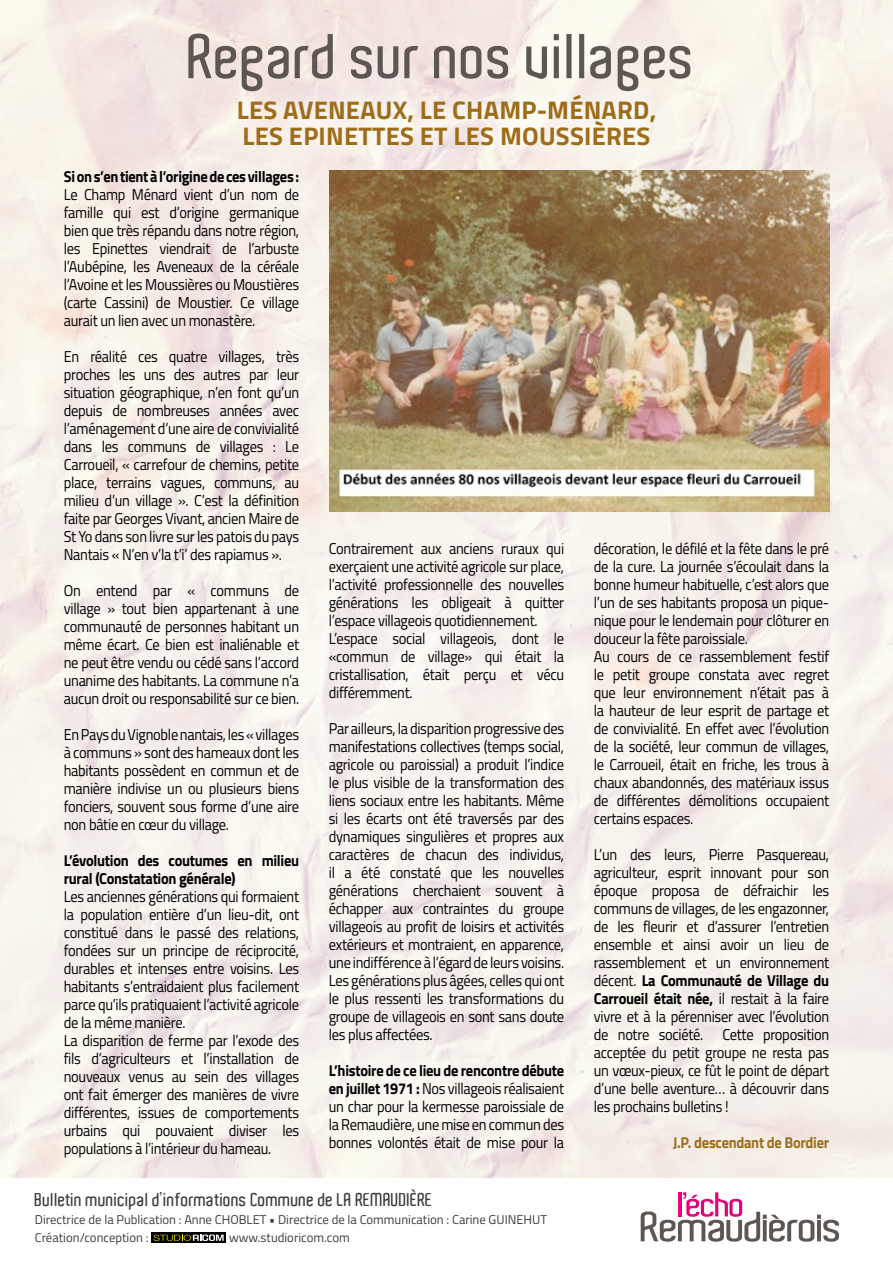
<style>
.page{position:relative;width:893px;height:1263px;background:#fff}
.page>*{position:absolute;margin:0;border:0;box-sizing:border-box;transform-origin:0 0}
.t1{font:600 60.9px "Aldo";color:#5d5754}
.t2{font:700 25.5px/25.5px "Titillium";letter-spacing:.01em;color:#9e6d1a}
.t3{font:600 18px "Aldo";color:#3c3c3b}
.t4{font:15.75px/18px "Titillium";letter-spacing:-.02em;color:#000;text-align:justify;scale:.92 1}
.t5{font:700 15.75px/18px "Titillium";letter-spacing:-.02em;color:#000;scale:.92 1}
.t6{font:700 15.75px "Titillium";letter-spacing:-.02em;color:#9e6d1a;scale:.92 1}
.t7{font:12.75px/18px "Titillium";color:#3c3c3b}
.s1{font-weight:700}
</style>
<div class="page">
<img style="left:0;top:0;width:893px;height:1178px">
<svg style="left:220px;top:77px;width:452px;height:87px;fill:#f8f0ea"></svg>
<div style="left:151px;top:1232px;width:75px;height:11px;background:#000"></div>
<svg style="left:154px;top:1234px;width:70px;height:7px"></svg>
<svg style="left:641px;top:1192px;width:198px;height:50px"></svg>
<img style="left:330px;top:170px;width:499px;height:341px">
<h1 class="t1" style="left:188px;top:22px;width:509px">Regard sur nos villages</h1>
<h2 class="t2" style="left:237px;top:96px;width:421px">LES AVENEAUX, LE CHAMP-MÉNARD,<br>LES EPINETTES ET LES MOUSSIÈRES</h2>
<p class="t5" style="left:64px;top:167px;width:257px">Si on s’en tient à l’origine de ces villages:</p>
<p class="t4" style="left:64px;top:185px;width:257px">Le Champ Ménard vient d’un nom de famille qui est d’origine germanique bien que très répandu dans notre région, les Epinettes viendrait de l’arbuste l’Aubépine, les Aveneaux de la céréale l’Avoine et les Moussières ou Moustières (carte Cassini) de Moustier. Ce village aurait un lien avec un monastère.</p>
<p class="t4" style="left:64px;top:347px;width:257px">En réalité ces quatre villages, très proches les uns des autres par leur situation géographique, n’en font qu’un depuis de nombreuses années avec l’aménagement d’une aire de convivialité dans les communs de villages : Le Carroueil, « carrefour de chemins, petite place, terrains vagues, communs, au milieu d’un village ». C’est la définition faite par Georges Vivant, ancien Maire de St Yo dans son livre sur les patois du pays Nantais « N’en v’la t’i’ des rapiamus ».</p>
<p class="t4" style="left:64px;top:581px;width:257px">On entend par « communs de village » tout bien appartenant à une communauté de personnes habitant un même écart. Ce bien est inaliénable et ne peut être vendu ou cédé sans l’accord unanime des habitants. La commune n’a aucun droit ou responsabilité sur ce bien.</p>
<p class="t4" style="left:64px;top:725px;width:257px">En Pays du Vignoble nantais, les « villages à communs » sont des hameaux dont les habitants possèdent en commun et de manière indivise un ou plusieurs biens fonciers, souvent sous forme d’une aire non bâtie en cœur du village.</p>
<p class="t5" style="left:64px;top:851px;width:257px">L’évolution des coutumes en milieu rural (Constatation générale)</p>
<p class="t4" style="left:64px;top:887px;width:257px;text-align:left">Les anciennes générations qui formaient la population entière d’un lieu-dit, ont constitué dans le passé des relations, fondées sur un principe de réciprocité, durables et intenses entre voisins. Les habitants s’entraidaient plus facilement parce qu’ils pratiquaient l’activité agricole de la même manière.<br>La disparition de ferme par l’exode des fils d’agriculteurs et l’installation de nouveaux venus au sein des villages ont fait émerger des manières de vivre différentes, issues de comportements urbains qui pouvaient diviser les populations à l’intérieur du hameau.</p>
<p class="t3" style="left:35px;top:1189px;width:400px">Bulletin municipal d’informations Commune de LA REMAUDIÈRE</p>
<p class="t7" style="left:35px;top:1210px;width:514px">Directrice de la Publication : Anne CHOBLET • Directrice de la Communication : Carine GUINEHUT<br>Création/conception :</p>
<p class="t4" style="left:329px;top:539px;width:257px;text-align:left">Contrairement aux anciens ruraux qui exerçaient une activité agricole sur place, l’activité professionnelle des nouvelles générations les obligeait à quitter l’espace villageois quotidiennement.<br>L’espace social villageois, dont le «commun de village» qui était la cristallisation, était perçu et vécu différemment.</p>
<p class="t4" style="left:329px;top:719px;width:257px">Par ailleurs, la disparition progressive des manifestations collectives (temps social, agricole ou paroissial) a produit l’indice le plus visible de la transformation des liens sociaux entre les habitants. Même si les écarts ont été traversés par des dynamiques singulières et propres aux caractères de chacun des individus, il a été constaté que les nouvelles générations cherchaient souvent à échapper aux contraintes du groupe villageois au profit de loisirs et activités extérieurs et montraient, en apparence, une indifférence à l’égard de leurs voisins.<br>Les générations plus âgées, celles qui ont le plus ressenti les transformations du groupe de villageois en sont sans doute les plus affectées.</p>
<p class="t4" style="left:329px;top:1061px;width:257px"><span class="s1">L’histoire de ce lieu de rencontre débute en juillet 1971 :</span> Nos villageois réalisaient un char pour la kermesse paroissiale de la Remaudière, une mise en commun des bonnes volontés était de mise pour la</p>
<p class="t7" style="left:229px;top:1228px;width:122px">www.studioricom.com</p>
<p class="t4" style="left:594px;top:539px;width:257px;text-align:left">décoration, le défilé et la fête dans le pré de la cure. La journée s’écoulait dans la bonne humeur habituelle, c’est alors que l’un de ses habitants proposa un pique&shy;nique pour le lendemain pour clôturer en douceur la fête paroissiale.<br>Au cours de ce rassemblement festif le petit groupe constata avec regret que leur environnement n’était pas à la hauteur de leur esprit de partage et de convivialité. En effet avec l’évolution de la société, leur commun de villages, le Carroueil, était en friche, les trous à chaux abandonnés, des matériaux issus de différentes démolitions occupaient certains espaces.</p>
<p class="t4" style="left:594px;top:845px;width:257px">L’un des leurs, Pierre Pasquereau, agriculteur, esprit innovant pour son époque proposa de défraichir les communs de villages, de les engazonner, de les fleurir et d’assurer l’entretien ensemble et ainsi avoir un lieu de rassemblement et un environnement décent. <span class="s1">La Communauté de Village du Carroueil était née,</span> il restait à la faire vivre et à la pérenniser avec l’évolution de notre société. Cette proposition acceptée du petit groupe ne resta pas un vœux-pieux, ce fût le point de départ d’une belle aventure… à découvrir dans les prochains bulletins !</p>
<p class="t6" style="left:673px;top:1131px;width:171px">J.P. descendant de Bordier</p>
</div>
